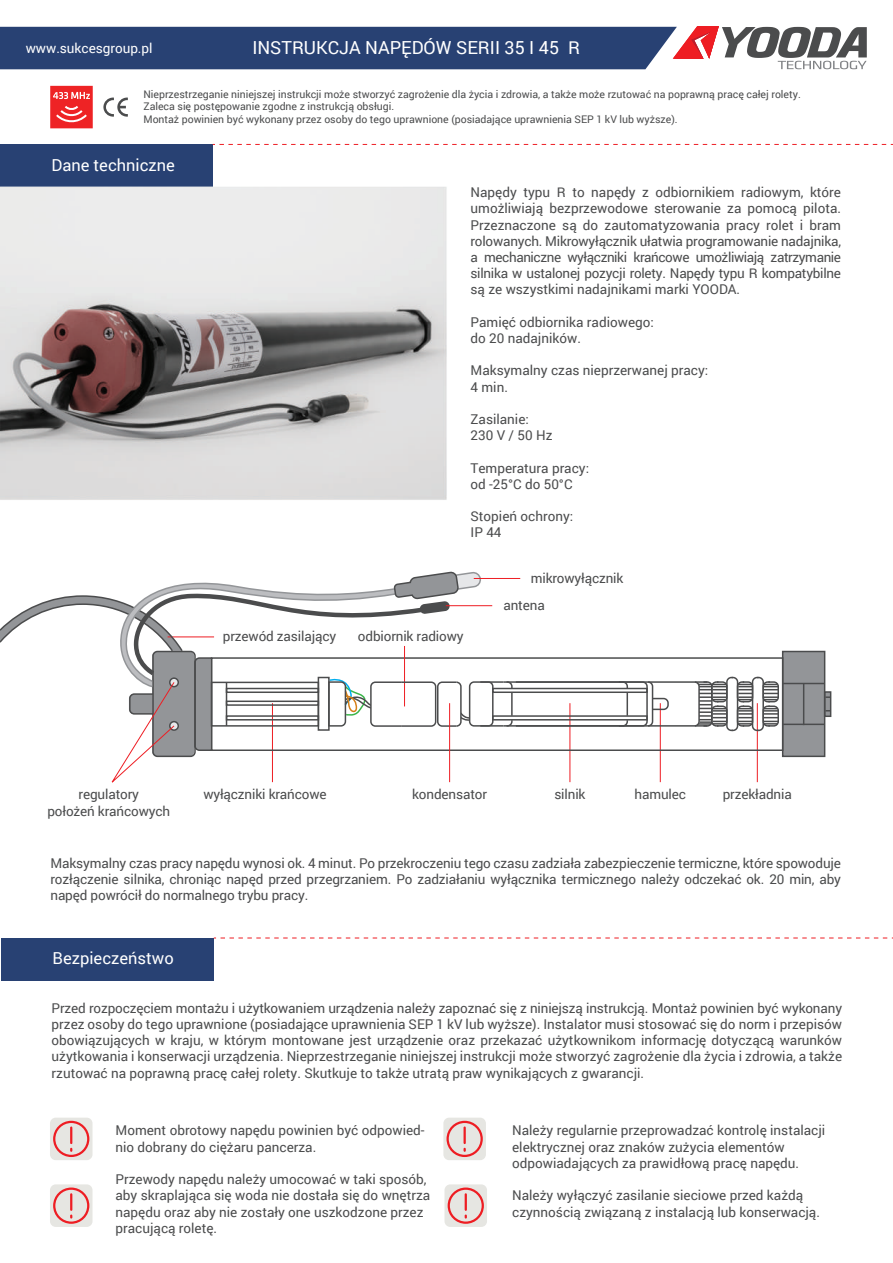
<style>
.page{position:relative;width:893px;height:1263px;background:#fff}
.page>*{position:absolute;margin:0;border:0;box-sizing:border-box;transform-origin:0 0}
.t1{font:18px "Roboto";color:#fff}
.t2{font:16.5px "Roboto";color:#fff}
.t3{font:13.5px/16.2px "Roboto";color:#4b4c4d}
.t4{font:13.5px "Roboto";color:#fff}
.t5{font:10.5px/12.6px "Roboto";color:#4b4c4d}
</style>
<div class="page">
<svg style="left:0;top:26px;width:867px;height:43px;background:#4f5d82"></svg>
<svg style="left:50px;top:86px;width:43px;height:42px;background:#f04445"></svg>
<svg style="left:103px;top:98px;width:25px;height:19px"></svg>
<div style="left:0;top:144px;width:213px;height:43px;background:#284173"></div>
<svg style="left:213px;top:144px;width:680px;height:1px"></svg>
<div style="left:1px;top:938px;width:213px;height:42px;background:#284173"></div>
<svg style="left:214px;top:938px;width:679px;height:1px"></svg>
<div style="left:443px;top:1118px;width:43px;height:42px;background:#e6e6e2;border-radius:6px"></div>
<svg style="left:464px;top:1127px;width:2px;height:16px"></svg>
<div style="left:446px;top:1121px;width:37px;height:36px;border:2px solid #ee1d23;border-radius:50%"></div>
<div style="left:50px;top:1118px;width:43px;height:42px;background:#e6e6e2;border-radius:6px"></div>
<svg style="left:70px;top:1127px;width:2px;height:16px"></svg>
<div style="left:53px;top:1121px;width:36px;height:36px;border:2px solid #ee1d23;border-radius:50%"></div>
<div style="left:50px;top:1184px;width:43px;height:43px;background:#e6e6e2;border-radius:6px"></div>
<svg style="left:70px;top:1194px;width:2px;height:23px"></svg>
<div style="left:53px;top:1187px;width:36px;height:37px;border:2px solid #ee1d23;border-radius:50%"></div>
<div style="left:444px;top:1184px;width:43px;height:43px;background:#e6e6e2;border-radius:6px"></div>
<svg style="left:465px;top:1194px;width:2px;height:23px"></svg>
<div style="left:448px;top:1187px;width:36px;height:37px;border:2px solid #ee1d23;border-radius:50%"></div>
<img style="left:0;top:186px;width:447px;height:314px">
<svg style="left:0;top:571px;width:831px;height:212px"></svg>
<hr style="left:449px;top:703px;width:1px;height:79px;background:#ee1d23">
<h1 class="t1" style="left:252px;top:35px;width:329px">INSTRUKCJA NAPĘDÓW SERII 35 I 45 R</h1>
<p class="t5" style="left:143px;top:87px;width:659px">Nieprzestrzeganie niniejszej instrukcji może stworzyć zagrożenie dla życia i zdrowia, a także może rzutować na poprawną pracę całej rolety.<br>Zaleca się postępowanie zgodne z instrukcją obsługi.<br>Montaż powinien być wykonany przez osoby do tego uprawnione (posiadające uprawnienia SEP 1 kV lub wyższe).</p>
<p class="t4" style="left:26px;top:38px;width:128px">www.sukcesgroup.pl</p>
<p class="t2" style="left:51px;top:153px;width:125px">Dane techniczne</p>
<p class="t3" style="left:470px;top:184px;width:372px;text-align:justify">Napędy typu R to napędy z odbiornikiem radiowym, które umożliwiają bezprzewodowe sterowanie za pomocą pilota.<br>Przeznaczone są do zautomatyzowania pracy rolet i bram rolowanych. Mikrowyłącznik ułatwia programowanie nadajnika, a mechaniczne wyłączniki krańcowe umożliwiają zatrzymanie silnika w ustalonej pozycji rolety. Napędy typu R kompatybilne są ze wszystkimi nadajnikami marki YOODA.</p>
<p class="t3" style="left:470px;top:313px;width:185px">Pamięć odbiornika radiowego: do 20 nadajników.</p>
<p class="t3" style="left:470px;top:362px;width:239px">Maksymalny czas nieprzerwanej pracy:<br>4 min.</p>
<p class="t3" style="left:470px;top:411px;width:83px">Zasilanie:<br>230 V / 50 Hz</p>
<p class="t3" style="left:470px;top:459px;width:120px">Temperatura pracy: od -25°C do 50°C</p>
<p class="t3" style="left:470px;top:508px;width:104px">Stopień ochrony:<br>IP 44</p>
<p class="t3" style="left:531px;top:569px;width:94px">mikrowyłącznik</p>
<p class="t3" style="left:223px;top:628px;width:115px">przewód zasilający</p>
<p class="t3" style="left:358px;top:628px;width:107px">odbiornik radiowy</p>
<p class="t3" style="left:503px;top:597px;width:43px">antena</p>
<p class="t3" style="left:79px;top:786px;width:62px">regulatory</p>
<p class="t3" style="left:203px;top:785px;width:125px">wyłączniki krańcowe</p>
<p class="t3" style="left:47px;top:802px;width:124px">położeń krańcowych</p>
<p class="t3" style="left:412px;top:785px;width:76px">kondensator</p>
<p class="t3" style="left:554px;top:785px;width:33px">silnik</p>
<p class="t3" style="left:635px;top:785px;width:53px">hamulec</p>
<p class="t3" style="left:723px;top:785px;width:71px">przekładnia</p>
<p class="t3" style="left:50px;top:854px;width:792px;text-align:justify">Maksymalny czas pracy napędu wynosi ok. 4 minut. Po przekroczeniu tego czasu zadziała zabezpieczenie termiczne, które spowoduje rozłączenie silnika, chroniąc napęd przed przegrzaniem. Po zadziałaniu wyłącznika termicznego należy odczekać ok. 20 min, aby napęd powrócił do normalnego trybu pracy.</p>
<p class="t2" style="left:53px;top:947px;width:123px">Bezpieczeństwo</p>
<p class="t3" style="left:52px;top:999px;width:792px;text-align:justify">Przed rozpoczęciem montażu i użytkowaniem urządzenia należy zapoznać się z niniejszą instrukcją. Montaż powinien być wykonany przez osoby do tego uprawnione (posiadające uprawnienia SEP 1 kV lub wyższe). Instalator musi stosować się do norm i przepisów obowiązujących w kraju, w którym montowane jest urządzenie oraz przekazać użytkownikom informację dotyczącą warunków użytkowania i konserwacji urządzenia. Nieprzestrzeganie niniejszej instrukcji może stworzyć zagrożenie dla życia i zdrowia, a także rzutować na poprawną pracę całej rolety. Skutkuje to także utratą praw wynikających z gwarancji.</p>
<p class="t3" style="left:116px;top:1122px;width:311px">Moment obrotowy napędu powinien być odpowied&shy;nio dobrany do ciężaru pancerza.</p>
<p class="t3" style="left:116px;top:1171px;width:316px">Przewody napędu należy umocować w taki sposób, aby skraplająca się woda nie dostała się do wnętrza napędu oraz aby nie zostały one uszkodzone przez pracującą roletę.</p>
<p class="t3" style="left:512px;top:1122px;width:315px">Należy regularnie przeprowadzać kontrolę instalacji elektrycznej oraz znaków zużycia elementów odpowiadających za prawidłową pracę napędu.</p>
<p class="t3" style="left:512px;top:1187px;width:309px">Należy wyłączyć zasilanie sieciowe przed każdą czynnością związaną z instalacją lub konserwacją.</p>
</div>
